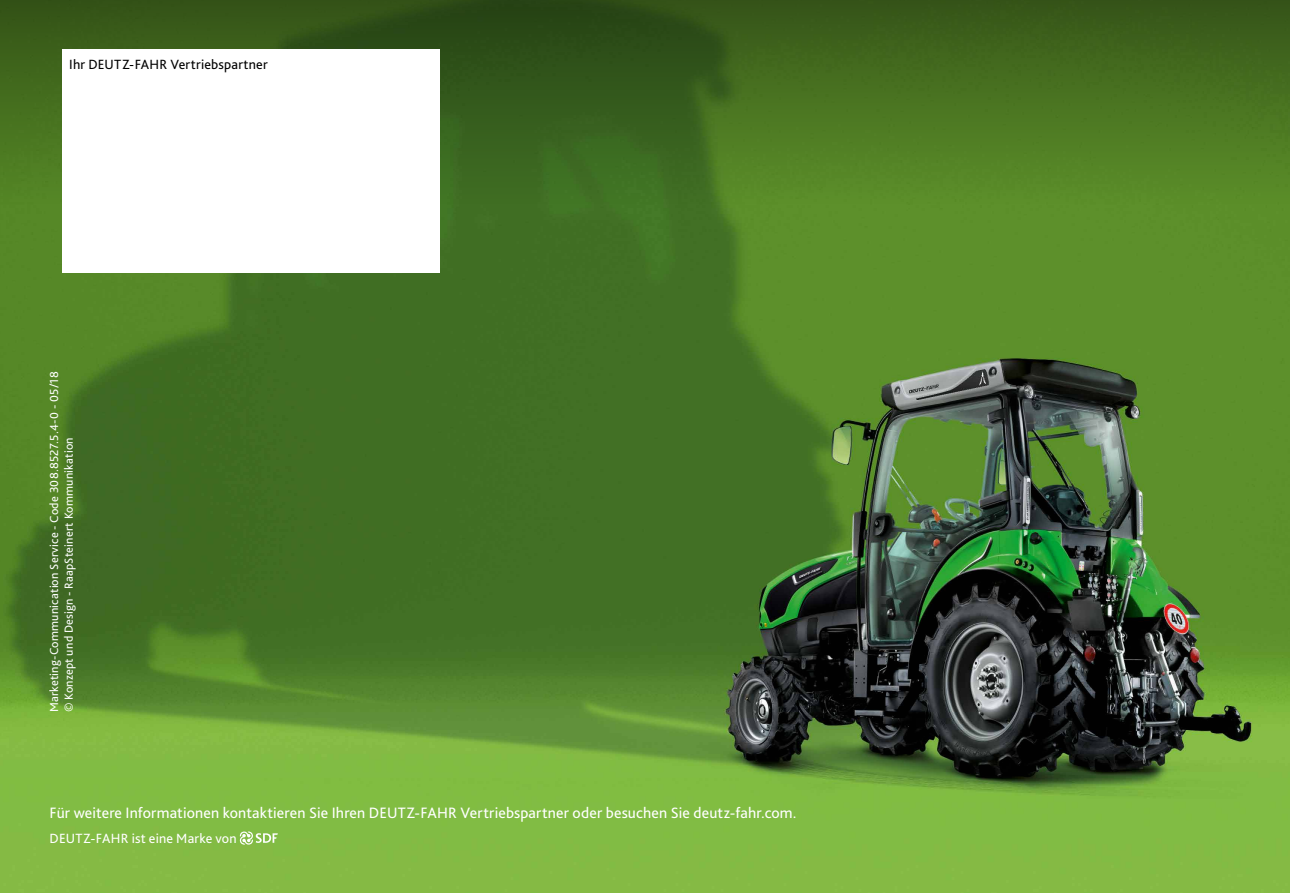
<style>
.page{position:relative;width:1290px;height:893px;background:#fff}
.page>*{position:absolute;margin:0;border:0;box-sizing:border-box;transform-origin:0 0}
.t1{font:15.75px "Bliss Pro";letter-spacing:.01em;color:#fff}
.t2{font:14px "Bliss Pro";letter-spacing:.015em;color:#000}
.t3{font:14px "Bliss Pro";letter-spacing:.015em;color:#fff}
.t4{font:12.25px/14.7px "Bliss Pro";letter-spacing:.015em;color:#fff}
</style>
<div class="page">
<img style="left:0;top:204px;width:1290px;height:689px">
<svg style="left:0;top:0;width:1290px;height:204px;background:#41691f"></svg>
<svg style="left:240px;top:831px;width:38px;height:14px"></svg>
<div style="left:62px;top:50px;width:377px;height:223px;background:#fff"></div>
<p class="t2" style="left:69px;top:56px;width:200px">Ihr DEUTZ-FAHR Vertriebspartner</p>
<p class="t4" style="left:47px;top:712px;width:342px;rotate:-90deg">Marketing-Communication Service - Code 308.8527.5.4-0 - 05/18 © Konzept und Design - RaapSteinert Kommunikation</p>
<p class="t1" style="left:50px;top:803px;width:748px">Für weitere Informationen kontaktieren Sie Ihren DEUTZ-FAHR Vertriebspartner oder besuchen Sie deutz-fahr.com.</p>
<p class="t3" style="left:50px;top:830px;width:189px">DEUTZ-FAHR ist eine Marke von</p>
</div>
